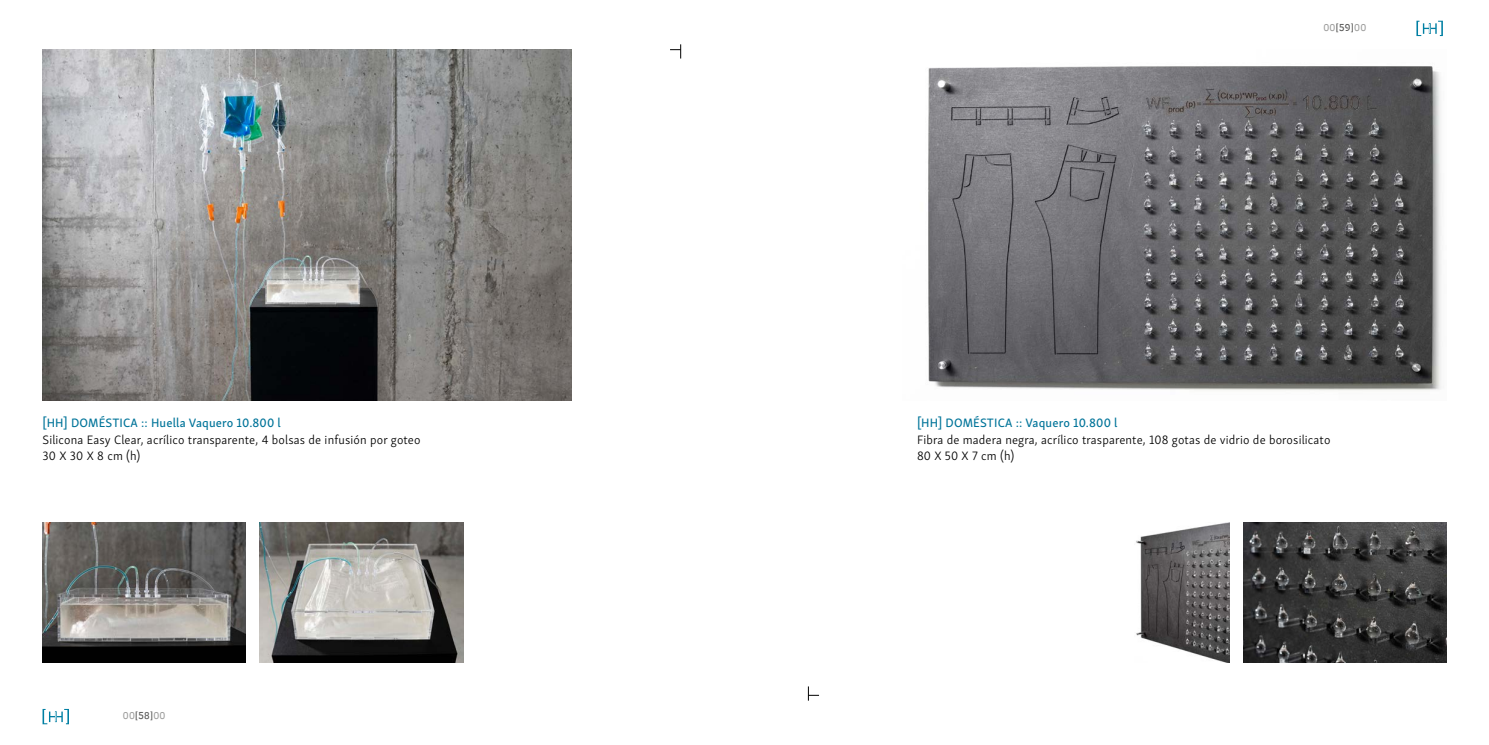
<style>
.page{position:relative;width:1489px;height:745px;background:#fff}
.page>*{position:absolute;margin:0;border:0;box-sizing:border-box;transform-origin:0 0}
._11_BILD_ERKLAERUNGEN{font:300 12.5px "Skolar Sans";letter-spacing:.01em;color:#000}
._11_BILD_ERKLAERUNGEN-2{font:12.5px "Skolar Sans Me";letter-spacing:.01em;color:#007499}
.t1{font:10px "Baumans";letter-spacing:.035em;color:#9d9d9c}
.s1{color:#575756}
</style>
<div class="page">
<svg style="left:43px;top:708px;width:26px;height:15px"></svg>
<svg style="left:1416px;top:21px;width:26px;height:15px"></svg>
<svg style="left:670px;top:44px;width:11px;height:14px"></svg>
<svg style="left:808px;top:686px;width:11px;height:14px"></svg>
<img style="left:43px;top:522px;width:203px;height:140px">
<img style="left:260px;top:522px;width:203px;height:140px">
<img style="left:43px;top:50px;width:529px;height:350px">
<img style="left:1136px;top:522px;width:92px;height:140px">
<img style="left:1243px;top:522px;width:203px;height:140px">
<img style="left:928px;top:66px;width:513px;height:325px">
<p class="_11_BILD_ERKLAERUNGEN-2" style="left:43px;top:413px;width:240px">[HH] DOMÉSTICA :: Huella Vaquero 10.800 l</p>
<p class="_11_BILD_ERKLAERUNGEN" style="left:43px;top:430px;width:379px">Silicona Easy Clear, acrílico transparente, 4 bolsas de infusión por goteo</p>
<p class="_11_BILD_ERKLAERUNGEN" style="left:43px;top:446px;width:99px">30 X 30 X 8 cm (h)</p>
<p class="t1" style="left:123px;top:709px;width:44px">00<span class="s1">[58]</span>00</p>
<p class="t1" style="left:1323px;top:21px;width:44px">00<span class="s1">[59]</span>00</p>
<p class="_11_BILD_ERKLAERUNGEN-2" style="left:917px;top:413px;width:202px">[HH] DOMÉSTICA :: Vaquero 10.800 l</p>
<p class="_11_BILD_ERKLAERUNGEN" style="left:917px;top:430px;width:415px">Fibra de madera negra, acrílico trasparente, 108 gotas de vidrio de borosilicato</p>
<p class="_11_BILD_ERKLAERUNGEN" style="left:917px;top:446px;width:99px">80 X 50 X 7 cm (h)</p>
</div>
